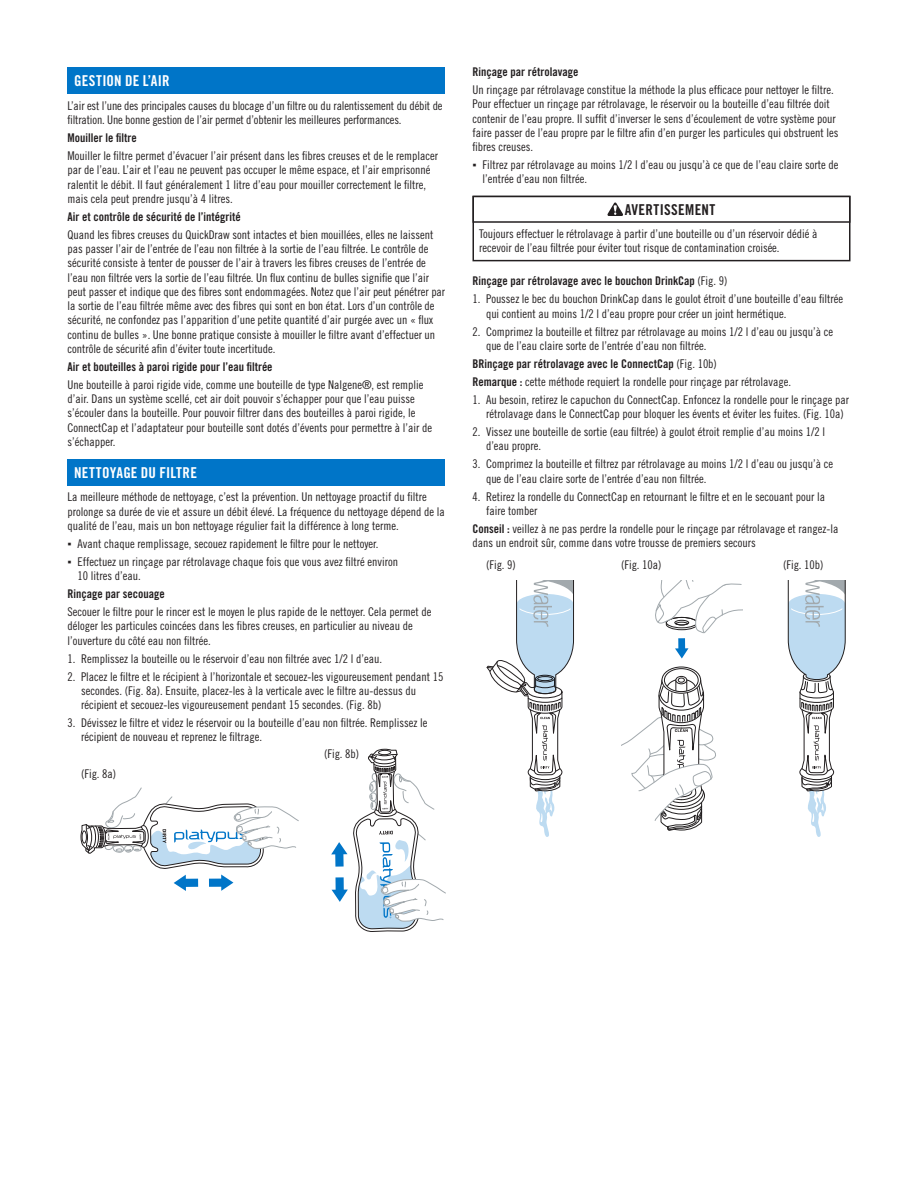
<style>
.page{position:relative;width:918px;height:1188px;background:#fff}
.page>*{position:absolute;margin:0;border:0;box-sizing:border-box;transform-origin:0 0}
.t1{font:15px "Trade Gothic LT Std Bd Cn 20";letter-spacing:.015em;color:#fff}
.t2{font:15px "Trade Gothic LT Std Bd Cn 20";letter-spacing:.02em;color:#231f20}
.t3{font:12px/14.2px "Trade Gothic LT Std Cn 18";color:#231f20}
.t4{font:12px "Trade Gothic LT Std Bd Cn 20";color:#231f20}
.s1{font-family:"Times New Roman"}
.s2{font-family:"Trade Gothic LT Std Cn 18"}
.s3{font-family:"Trade Gothic LT Std Bd Cn 20"}
</style>
<div class="page">
<svg style="left:80px;top:787px;width:219px;height:104px"></svg>
<svg style="left:331px;top:749px;width:115px;height:183px"></svg>
<svg style="left:788px;top:580px;width:58px;height:257px"></svg>
<svg style="left:486px;top:580px;width:88px;height:257px"></svg>
<svg style="left:662px;top:667px;width:39px;height:26px"></svg>
<div style="left:662px;top:667px;width:39px;height:27px;border:1px solid #211e1f;border-radius:50%"></div>
<div style="left:676px;top:676px;width:11px;height:8px;border:1px solid #211e1f;border-radius:50%"></div>
<div style="left:664px;top:668px;width:34px;height:24px;border:1px solid #211e1f;border-radius:50%"></div>
<svg style="left:621px;top:678px;width:95px;height:153px"></svg>
<svg style="left:655px;top:580px;width:87px;height:79px"></svg>
<div style="left:68px;top:459px;width:378px;height:27px;background:#0075c8"></div>
<div style="left:68px;top:68px;width:378px;height:26px;background:#0075c8"></div>
<svg style="left:472px;top:196px;width:378px;height:65px"></svg>
<p class="t1" style="left:74px;top:72px;width:97px">GESTION DE L’AIR</p>
<p class="t3" style="left:68px;top:98px;width:377px">L’air est l’une des principales causes du blocage d’un filtre ou du ralentissement du débit de filtration. Une bonne gestion de l’air permet d’obtenir les meilleures performances.</p>
<p class="t4" style="left:68px;top:131px;width:71px">Mouiller le filtre</p>
<p class="t3" style="left:68px;top:149px;width:372px">Mouiller le filtre permet d’évacuer l’air présent dans les fibres creuses et de le remplacer par de l’eau. L’air et l’eau ne peuvent pas occuper le même espace, et l’air emprisonné ralentit le débit. Il faut généralement 1 litre d’eau pour mouiller correctement le filtre, mais cela peut prendre jusqu’à 4 litres.</p>
<p class="t4" style="left:68px;top:209px;width:175px">Air et contrôle de sécurité de l’intégrité</p>
<p class="t3" style="left:68px;top:227px;width:379px">Quand les fibres creuses du QuickDraw sont intactes et bien mouillées, elles ne laissent pas passer l’air de l’entrée de l’eau non filtrée à la sortie de l’eau filtrée. Le contrôle de sécurité consiste à tenter de pousser de l’air à travers les fibres creuses de l’entrée de l’eau non filtrée vers la sortie de l’eau filtrée. Un flux continu de bulles signifie que l’air peut passer et indique que des fibres sont endommagées. Notez que l’air peut pénétrer par la sortie de l’eau filtrée même avec des fibres qui sont en bon état. Lors d’un contrôle de sécurité, ne confondez pas l’apparition d’une petite quantité d’air purgée avec un « flux continu de bulles ». Une bonne pratique consiste à mouiller le filtre avant d’effectuer un contrôle de sécurité afin d’éviter toute incertitude.</p>
<p class="t4" style="left:68px;top:359px;width:207px">Air et bouteilles à paroi rigide pour l’eau filtrée</p>
<p class="t3" style="left:68px;top:377px;width:366px">Une bouteille à paroi rigide vide, comme une bouteille de type Nalgene®, est remplie d’air. Dans un système scellé, cet air doit pouvoir s’échapper pour que l’eau puisse s’écouler dans la bouteille. Pour pouvoir filtrer dans des bouteilles à paroi rigide, le ConnectCap et l’adaptateur pour bouteille sont dotés d’évents pour permettre à l’air de s’échapper.</p>
<p class="t1" style="left:74px;top:463px;width:124px">NETTOYAGE DU FILTRE</p>
<p class="t3" style="left:68px;top:490px;width:379px">La meilleure méthode de nettoyage, c’est la prévention. Un nettoyage proactif du filtre prolonge sa durée de vie et assure un débit élevé. La fréquence du nettoyage dépend de la qualité de l’eau, mais un bon nettoyage régulier fait la différence à long terme.</p>
<p class="t3" style="left:68px;top:536px;width:313px"><span class="s1">▪</span> Avant chaque remplissage, secouez rapidement le filtre pour le nettoyer.</p>
<p class="t3" style="left:78px;top:554px;width:322px;text-indent:-10px"><span class="s1">▪</span> Effectuez un rinçage par rétrolavage chaque fois que vous avez filtré environ<br>10 litres d’eau.</p>
<p class="t4" style="left:68px;top:587px;width:99px">Rinçage par secouage</p>
<p class="t3" style="left:68px;top:605px;width:365px">Secouer le filtre pour le rincer est le moyen le plus rapide de le nettoyer. Cela permet de déloger les particules coincées dans les fibres creuses, en particulier au niveau de l’ouverture du côté eau non filtrée.</p>
<p class="t3" style="left:68px;top:651px;width:316px">1. Remplissez la bouteille ou le réservoir d’eau non filtrée avec 1/2 l d’eau.</p>
<p class="t3" style="left:81px;top:669px;width:364px;text-indent:-14px">2. Placez le filtre et le récipient à l’horizontale et secouez-les vigoureusement pendant 15 secondes. (Fig. 8a). Ensuite, placez-les à la verticale avec le filtre au-dessus du récipient et secouez-les vigoureusement pendant 15 secondes. (Fig. 8b)</p>
<p class="t3" style="left:81px;top:716px;width:348px;text-indent:-14px">3. Dévissez le filtre et videz le réservoir ou la bouteille d’eau non filtrée. Remplissez le récipient de nouveau et reprenez le filtrage.</p>
<p class="t3" style="left:81px;top:767px;width:37px">(Fig. 8a)</p>
<p class="t3" style="left:324px;top:746px;width:37px">(Fig. 8b)</p>
<p class="t4" style="left:472px;top:65px;width:107px">Rinçage par rétrolavage</p>
<p class="t3" style="left:472px;top:83px;width:367px">Un rinçage par rétrolavage constitue la méthode la plus efficace pour nettoyer le filtre.<br>Pour effectuer un rinçage par rétrolavage, le réservoir ou la bouteille d’eau filtrée doit contenir de l’eau propre. Il suffit d’inverser le sens d’écoulement de votre système pour faire passer de l’eau propre par le filtre afin d’en purger les particules qui obstruent les fibres creuses.</p>
<p class="t3" style="left:483px;top:158px;width:357px;text-indent:-10px"><span class="s1">▪</span> Filtrez par rétrolavage au moins 1/2 l d’eau ou jusqu’à ce que de l’eau claire sorte de l’entrée d’eau non filtrée.</p>
<p class="t2" style="left:625px;top:200px;width:92px">AVERTISSEMENT</p>
<p class="t3" style="left:479px;top:227px;width:340px">Toujours effectuer le rétrolavage à partir d’une bouteille ou d’un réservoir dédié à recevoir de l’eau filtrée pour éviter tout risque de contamination croisée.</p>
<p class="t4" style="left:473px;top:274px;width:257px">Rinçage par rétrolavage avec le bouchon DrinkCap <span class="s2">(Fig. 9)</span></p>
<p class="t3" style="left:486px;top:292px;width:359px;text-indent:-14px">1. Poussez le bec du bouchon DrinkCap dans le goulot étroit d’une bouteille d’eau filtrée qui contient au moins 1/2 l d’eau propre pour créer un joint hermétique.</p>
<p class="t3" style="left:486px;top:324px;width:349px;text-indent:-14px">2. Comprimez la bouteille et filtrez par rétrolavage au moins 1/2 l d’eau ou jusqu’à ce que de l’eau claire sorte de l’entrée d’eau non filtrée.</p>
<p class="t4" style="left:473px;top:356px;width:246px">BRinçage par rétrolavage avec le ConnectCap <span class="s2">(Fig. 10b)</span></p>
<p class="t3" style="left:473px;top:374px;width:320px"><span class="s3">Remarque :</span> cette méthode requiert la rondelle pour rinçage par rétrolavage.</p>
<p class="t3" style="left:486px;top:392px;width:365px;text-indent:-14px">1. Au besoin, retirez le capuchon du ConnectCap. Enfoncez la rondelle pour le rinçage par rétrolavage dans le ConnectCap pour bloquer les évents et éviter les fuites. (Fig. 10a)</p>
<p class="t3" style="left:486px;top:425px;width:341px;text-indent:-14px">2. Vissez une bouteille de sortie (eau filtrée) à goulot étroit remplie d’au moins 1/2 l d’eau propre.</p>
<p class="t3" style="left:486px;top:457px;width:349px;text-indent:-14px">3. Comprimez la bouteille et filtrez par rétrolavage au moins 1/2 l d’eau ou jusqu’à ce que de l’eau claire sorte de l’entrée d’eau non filtrée.</p>
<p class="t3" style="left:486px;top:489px;width:341px;text-indent:-14px">4. Retirez la rondelle du ConnectCap en retournant le filtre et en le secouant pour la faire tomber</p>
<p class="t3" style="left:473px;top:521px;width:367px"><span class="s3">Conseil :</span> veillez à ne pas perdre la rondelle pour le rinçage par rétrolavage et rangez-la dans un endroit sûr, comme dans votre trousse de premiers secours</p>
<p class="t3" style="left:486px;top:557px;width:31px">(Fig. 9)</p>
<p class="t3" style="left:621px;top:557px;width:42px">(Fig. 10a)</p>
<p class="t3" style="left:783px;top:557px;width:42px">(Fig. 10b)</p>
</div>
